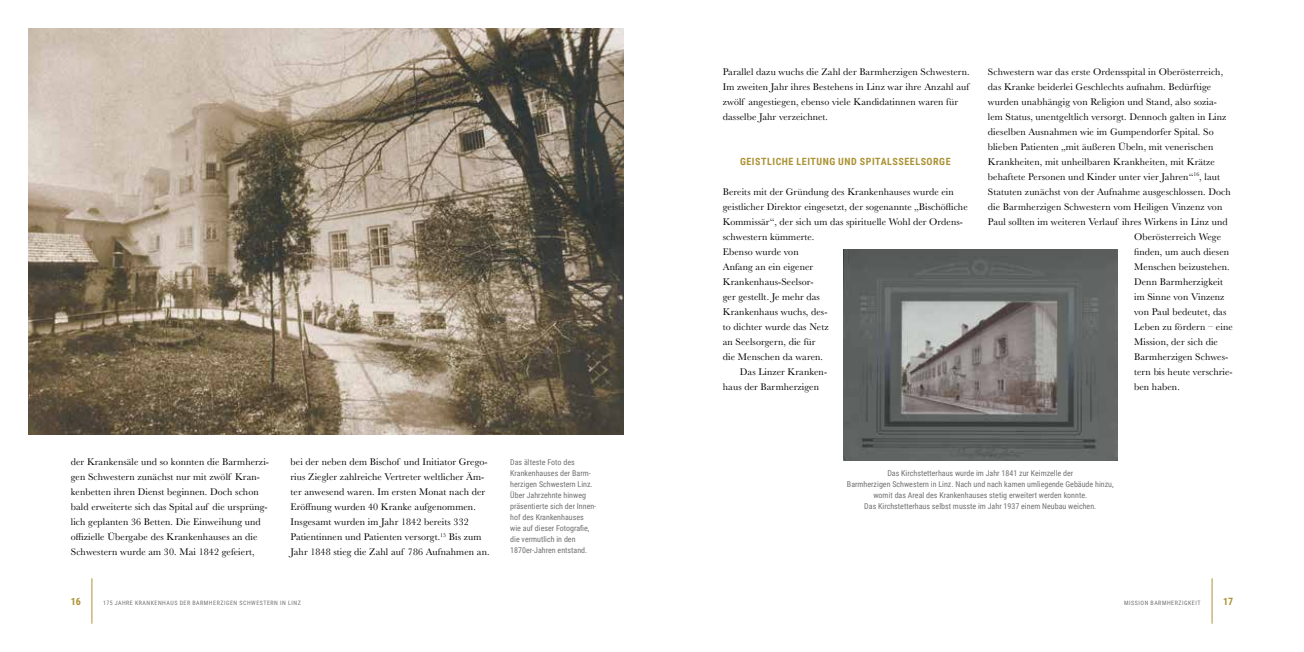
<style>
.page{position:relative;width:1304px;height:652px;background:#fff}
.page>*{position:absolute;margin:0;border:0;box-sizing:border-box;transform-origin:0 0}
.t1{font:10px/15px "Baskerville";letter-spacing:.01em;color:#000}
.t2{font:700 10px "Roboto Condensed";letter-spacing:.055em;color:#ac9234}
.t3{font:8px/11px "Roboto Condensed";color:#707172}
.t4{font:6px "Roboto Condensed";letter-spacing:.085em;color:#707172}
</style>
<div class="page">
<hr style="left:1212px;top:578px;width:1px;height:46px;background:#ac9234">
<hr style="left:91px;top:578px;width:1px;height:46px;background:#ac9234">
<img style="left:28px;top:28px;width:596px;height:407px">
<img style="left:844px;top:249px;width:273px;height:211px">
<p class="t1" style="left:71px;top:454px;width:200px">der Krankensäle und so konnten die Barmherzi&shy;gen Schwestern zunächst nur mit zwölf Kran&shy;kenbetten ihren Dienst beginnen. Doch schon bald erweiterte sich das Spital auf die ursprüng&shy;lich geplanten 36 Betten. Die Einweihung und offizielle Übergabe des Krankenhauses an die Schwestern wurde am 30. Mai 1842 gefeiert,</p>
<p class="t1" style="left:291px;top:454px;width:201px">bei der neben dem Bischof und Initiator Grego&shy;rius Ziegler zahlreiche Vertreter weltlicher Äm&shy;ter anwesend waren. Im ersten Monat nach der Eröffnung wurden 40 Kranke aufgenommen.<br>Insgesamt wurden im Jahr 1842 bereits 332<br>Patientinnen und Patienten versorgt.<sup>15</sup> Bis zum Jahr 1848 stieg die Zahl auf 786 Aufnahmen an.</p>
<p class="t3" style="left:510px;top:456px;width:88px">Das älteste Foto des<br>Krankenhauses der Barm&shy;herzigen Schwestern Linz.<br>Über Jahrzehnte hinweg präsentierte sich der Innen&shy;hof des Krankenhauses wie auf dieser Fotografie, die vermutlich in den<br>1870er-Jahren entstand.</p>
<p class="t1" style="left:723px;top:64px;width:248px">Parallel dazu wuchs die Zahl der Barmherzigen Schwestern.<br>Im zweiten Jahr ihres Bestehens in Linz war ihre Anzahl auf zwölf angestiegen, ebenso viele Kandidatinnen waren für dasselbe Jahr verzeichnet.</p>
<p class="t2" style="left:740px;top:154px;width:212px">GEISTLICHE LEITUNG UND SPITALSSEELSORGE</p>
<p class="t1" style="left:723px;top:184px;width:232px">Bereits mit der Gründung des Krankenhauses wurde ein</p>
<p class="t1" style="left:723px;top:199px;width:246px">geistlicher Direktor eingesetzt, der sogenannte „Bischöfliche</p>
<p class="t1" style="left:723px;top:214px;width:242px">Kommissär“, der sich um das spirituelle Wohl der Ordens-</p>
<p class="t1" style="left:723px;top:229px;width:93px">schwestern kümmerte.</p>
<p class="t1" style="left:723px;top:244px;width:77px">Ebenso wurde von</p>
<p class="t1" style="left:723px;top:259px;width:92px">Anfang an ein eigener</p>
<p class="t1" style="left:723px;top:274px;width:92px">Krankenhaus-Seelsor-</p>
<p class="t1" style="left:723px;top:289px;width:99px">ger gestellt. Je mehr das</p>
<p class="t1" style="left:723px;top:304px;width:106px">Krankenhaus wuchs, des-</p>
<p class="t1" style="left:723px;top:319px;width:107px">to dichter wurde das Netz</p>
<p class="t1" style="left:723px;top:334px;width:94px">an Seelsorgern, die für</p>
<p class="t1" style="left:723px;top:349px;width:102px">die Menschen da waren.</p>
<p class="t1" style="left:740px;top:364px;width:89px">Das Linzer Kranken-</p>
<p class="t1" style="left:723px;top:379px;width:98px">haus der Barmherzigen</p>
<p class="t1" style="left:988px;top:64px;width:237px">Schwestern war das erste Ordensspital in Oberösterreich,</p>
<p class="t1" style="left:988px;top:79px;width:225px">das Kranke beiderlei Geschlechts aufnahm. Bedürftige</p>
<p class="t1" style="left:988px;top:94px;width:231px">wurden unabhängig von Religion und Stand, also sozia-</p>
<p class="t1" style="left:988px;top:109px;width:240px">lem Status, unentgeltlich versorgt. Dennoch galten in Linz</p>
<p class="t1" style="left:988px;top:124px;width:227px">dieselben Ausnahmen wie im Gumpendorfer Spital. So</p>
<p class="t1" style="left:988px;top:139px;width:227px">blieben Patienten „mit äußeren Übeln, mit venerischen</p>
<p class="t1" style="left:988px;top:154px;width:228px">Krankheiten, mit unheilbaren Krankheiten, mit Krätze</p>
<p class="t1" style="left:988px;top:169px;width:234px">behaftete Personen und Kinder unter vier Jahren“<sup>16</sup>, laut</p>
<p class="t1" style="left:988px;top:184px;width:244px">Statuten zunächst von der Aufnahme ausgeschlossen. Doch</p>
<p class="t1" style="left:988px;top:199px;width:236px">die Barmherzigen Schwestern vom Heiligen Vinzenz von</p>
<p class="t1" style="left:988px;top:214px;width:241px">Paul sollten im weiteren Verlauf ihres Wirkens in Linz und</p>
<p class="t1" style="left:1134px;top:229px;width:88px">Oberösterreich Wege</p>
<p class="t1" style="left:1134px;top:244px;width:97px">finden, um auch diesen</p>
<p class="t1" style="left:1134px;top:259px;width:97px">Menschen beizustehen.</p>
<p class="t1" style="left:1134px;top:274px;width:90px">Denn Barmherzigkeit</p>
<p class="t1" style="left:1134px;top:289px;width:92px">im Sinne von Vinzenz</p>
<p class="t1" style="left:1134px;top:304px;width:94px">von Paul bedeutet, das</p>
<p class="t1" style="left:1134px;top:319px;width:100px">Leben zu fördern – eine</p>
<p class="t1" style="left:1134px;top:334px;width:85px">Mission, der sich die</p>
<p class="t1" style="left:1134px;top:349px;width:96px">Barmherzigen Schwes-</p>
<p class="t1" style="left:1134px;top:364px;width:100px">tern bis heute verschrie-</p>
<p class="t1" style="left:1134px;top:379px;width:47px">ben haben.</p>
<p class="t3" style="left:847px;top:468px;width:268px;text-align:center">Das Kirchstetterhaus wurde im Jahr 1841 zur Keimzelle der<br>Barmherzigen Schwestern in Linz. Nach und nach kamen umliegende Gebäude hinzu, womit das Areal des Krankenhauses stetig erweitert werden konnte.<br>Das Kirchstetterhaus selbst musste im Jahr 1937 einem Neubau weichen.</p>
<p class="t2" style="left:71px;top:594px;width:12px">16</p>
<p class="t2" style="left:1223px;top:594px;width:12px">17</p>
<p class="t4" style="left:103px;top:598px;width:199px">175 JAHRE KRANKENHAUS DER BARMHERZIGEN SCHWESTERN IN LINZ</p>
<p class="t4" style="left:1124px;top:598px;width:78px">MISSION BARMHERZIGKEIT</p>
</div>
